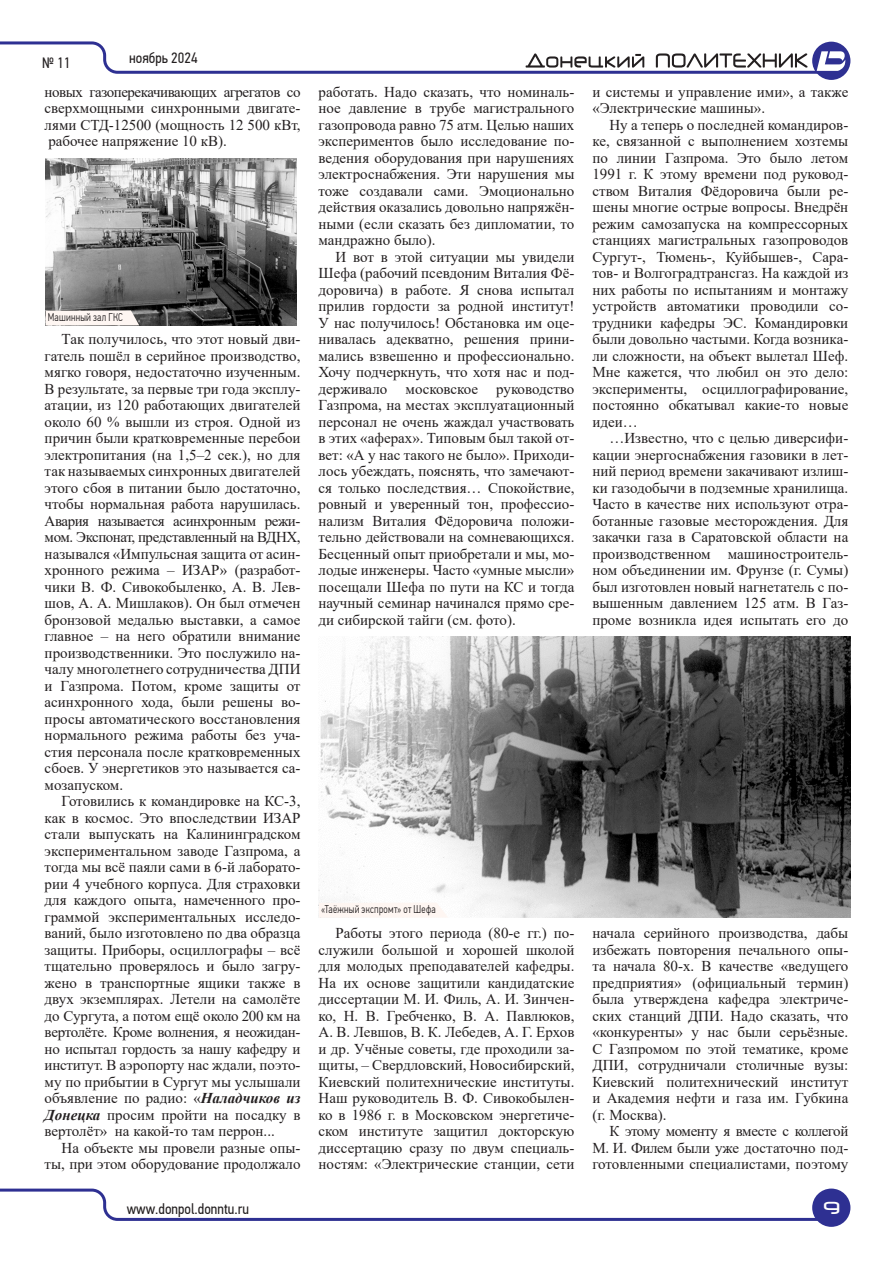
<style>
.page{position:relative;width:893px;height:1263px;background:#fff}
.page>*{position:absolute;margin:0;border:0;box-sizing:border-box;transform-origin:0 0}
.t1{font:500 19.5px "Neuropol";color:#fff}
.Основной_текст{font:15px/16.5px "Times New Roman";color:#231f20;text-align:justify}
.t2{font:15px "PF Din Text Cond Pro";color:#231f20}
.Подпись_фото_левый{font:300 11.25px "PF Din Text Cond Pro";letter-spacing:.025em;color:#231f20;scale:.9 1}
.s1{font-weight:700;font-style:italic}
</style>
<div class="page">
<div style="left:812px;top:42px;width:38px;height:38px;background:#2e3092;border-radius:50%"></div>
<svg style="left:0;top:41px;width:845px;height:33px"></svg>
<div style="left:812px;top:1188px;width:38px;height:39px;background:#2e3092;border-radius:50%"></div>
<svg style="left:0;top:1188px;width:842px;height:33px"></svg>
<img style="left:46px;top:158px;width:251px;height:167px">
<img style="left:319px;top:637px;width:531px;height:280px">
<svg style="left:46px;top:310px;width:93px;height:15px"></svg>
<div style="left:319px;top:902px;width:129px;height:15px;background:#fef6f2"></div>
<p class="t2" style="left:129px;top:49px;width:70px">ноябрь 2024</p>
<p class="Основной_текст" style="left:45px;top:83px;width:257px">новых газоперекачивающих агрегатов со сверхмощными синхронными двигате&shy;лями СТД-12500 (мощность 12 500 кВт, рабочее напряжение 10 кВ).</p>
<p class="t2" style="left:42px;top:54px;width:30px">№ 11</p>
<p class="Подпись_фото_левый" style="left:48px;top:310px;width:85px">Машинный зал ГКС</p>
<p class="Основной_текст" style="left:45px;top:330px;width:257px;text-indent:17px">Так получилось, что этот новый дви&shy;гатель пошёл в серийное производство, мягко говоря, недостаточно изученным.<br>В результате, за первые три года эксплу&shy;атации, из 120 работающих двигателей около 60 % вышли из строя. Одной из причин были кратковременные перебои электропитания (на 1,5–2 сек.), но для так называемых синхронных двигателей этого сбоя в питании было достаточно, чтобы нормальная работа нарушилась.<br>Авария называется асинхронным режи&shy;мом. Экспонат, представленный на ВДНХ, назывался «Импульсная защита от асин&shy;хронного режима – ИЗАР» (разработ&shy;чики В. Ф. Сивокобыленко, А. В. Лев&shy;шов, А. А. Мишлаков). Он был отмечен бронзовой медалью выставки, а самое главное – на него обратили внимание производственники. Это послужило на&shy;чалу многолетнего сотрудничества ДПИ и Газпрома. Потом, кроме защиты от асинхронного хода, были решены во&shy;просы автоматического восстановления нормального режима работы без уча&shy;стия персонала после кратковременных сбоев. У энергетиков это называется са&shy;мозапуском.</p>
<p class="Основной_текст" style="left:45px;top:792px;width:257px;text-indent:17px">Готовились к командировке на КС-3, как в космос. Это впоследствии ИЗАР стали выпускать на Калининградском экспериментальном заводе Газпрома, а тогда мы всё паяли сами в 6-й лаборато&shy;рии 4 учебного корпуса. Для страховки для каждого опыта, намеченного про&shy;граммой экспериментальных исследо&shy;ваний, было изготовлено по два образца защиты. Приборы, осциллографы – всё тщательно проверялось и было загру&shy;жено в транспортные ящики также в двух экземплярах. Летели на самолёте до Сургута, а потом ещё около 200 км на вертолёте. Кроме волнения, я неожидан&shy;но испытал гордость за нашу кафедру и институт. В аэропорту нас ждали, поэто&shy;му по прибытии в Сургут мы услышали объявление по радио: «<span class="s1">Наладчиков из Донецка</span> просим пройти на посадку в вертолёт» на какой-то там перрон...</p>
<p class="Основной_текст" style="left:45px;top:1139px;width:257px;text-align:right">На объекте мы провели разные опы&shy;ты, при этом оборудование продолжало</p>
<p class="Основной_текст" style="left:319px;top:83px;width:257px">работать. Надо сказать, что номиналь&shy;ное давление в трубе магистрального газопровода равно 75 атм. Целью наших экспериментов было исследование по&shy;ведения оборудования при нарушениях электроснабжения. Эти нарушения мы тоже создавали сами. Эмоционально действия оказались довольно напряжён&shy;ными (если сказать без дипломатии, то мандражно было).</p>
<p class="Основной_текст" style="left:319px;top:248px;width:257px;text-indent:17px">И вот в этой ситуации мы увидели Шефа (рабочий псевдоним Виталия Фё&shy;доровича) в работе. Я снова испытал прилив гордости за родной институт!<br>У нас получилось! Обстановка им оце&shy;нивалась адекватно, решения прини&shy;мались взвешенно и профессионально.<br>Хочу подчеркнуть, что хотя нас и под&shy;держивало московское руководство Газпрома, на местах эксплуатационный персонал не очень жаждал участвовать в этих «аферах». Типовым был такой от&shy;вет: «А у нас такого не было». Приходи&shy;лось убеждать, пояснять, что замечают&shy;ся только последствия… Спокойствие, ровный и уверенный тон, профессио&shy;нализм Виталия Фёдоровича положи&shy;тельно действовали на сомневающихся.<br>Бесценный опыт приобретали и мы, мо&shy;лодые инженеры. Часто «умные мысли» посещали Шефа по пути на КС и тогда научный семинар начинался прямо сре&shy;ди сибирской тайги (см. фото).</p>
<p class="Основной_текст" style="left:592px;top:83px;width:257px">и системы и управление ими», а также «Электрические машины».</p>
<p class="Основной_текст" style="left:592px;top:116px;width:257px;text-indent:17px">Ну а теперь о последней командиров&shy;ке, связанной с выполнением хозтемы по линии Газпрома. Это было летом 1991 г. К этому времени под руковод&shy;ством Виталия Фёдоровича были ре&shy;шены многие острые вопросы. Внедрён режим самозапуска на компрессорных станциях магистральных газопроводов Сургут-, Тюмень-, Куйбышев-, Сара&shy;тов- и Волгоградтрансгаз. На каждой из них работы по испытаниям и монтажу устройств автоматики проводили со&shy;трудники кафедры ЭС. Командировки были довольно частыми. Когда возника&shy;ли сложности, на объект вылетал Шеф.<br>Мне кажется, что любил он это дело: эксперименты, осциллографирование, постоянно обкатывал какие-то новые идеи…</p>
<p class="Основной_текст" style="left:592px;top:429px;width:257px;text-indent:17px">…Известно, что с целью диверсифи&shy;кации энергоснабжения газовики в лет&shy;ний период времени закачивают излиш&shy;ки газодобычи в подземные хранилища.<br>Часто в качестве них используют отра&shy;ботанные газовые месторождения. Для закачки газа в Саратовской области на производственном машиностроитель&shy;ном объединении им. Фрунзе (г. Сумы) был изготовлен новый нагнетатель с по&shy;вышенным давлением 125 атм. В Газ&shy;проме возникла идея испытать его до</p>
<p class="Подпись_фото_левый" style="left:321px;top:902px;width:129px">«Таёжный экспромт» от Шефа</p>
<p class="Основной_текст" style="left:319px;top:924px;width:257px;text-indent:17px">Работы этого периода (80-е гг.) по&shy;служили большой и хорошей школой для молодых преподавателей кафедры.<br>На их основе защитили кандидатские диссертации М. И. Филь, А. И. Зинчен&shy;ко, Н. В. Гребченко, В. А. Павлюков, А. В. Левшов, В. К. Лебедев, А. Г. Ерхов и др. Учёные советы, где проходили за&shy;щиты, – Свердловский, Новосибирский, Киевский политехнические институты.<br>Наш руководитель В. Ф. Сивокобылен&shy;ко в 1986 г. в Московском энергетиче&shy;ском институте защитил докторскую диссертацию сразу по двум специаль&shy;ностям: «Электрические станции, сети</p>
<p class="Основной_текст" style="left:592px;top:924px;width:257px">начала серийного производства, дабы избежать повторения печального опы&shy;та начала 80-х. В качестве «ведущего предприятия» (официальный термин) была утверждена кафедра электриче&shy;ских станций ДПИ. Надо сказать, что «конкуренты» у нас были серьёзные.<br>С Газпромом по этой тематике, кроме ДПИ, сотрудничали столичные вузы:<br>Киевский политехнический институт и Академия нефти и газа им. Губкина (г. Москва).</p>
<p class="Основной_текст" style="left:592px;top:1122px;width:257px;text-indent:17px">К этому моменту я вместе с коллегой М. И. Филем были уже достаточно под&shy;готовленными специалистами, поэтому</p>
<p class="t2" style="left:127px;top:1200px;width:124px">www.donpol.donntu.ru</p>
<h1 class="t1" style="left:823px;top:1199px;width:19px">9</h1>
</div>
